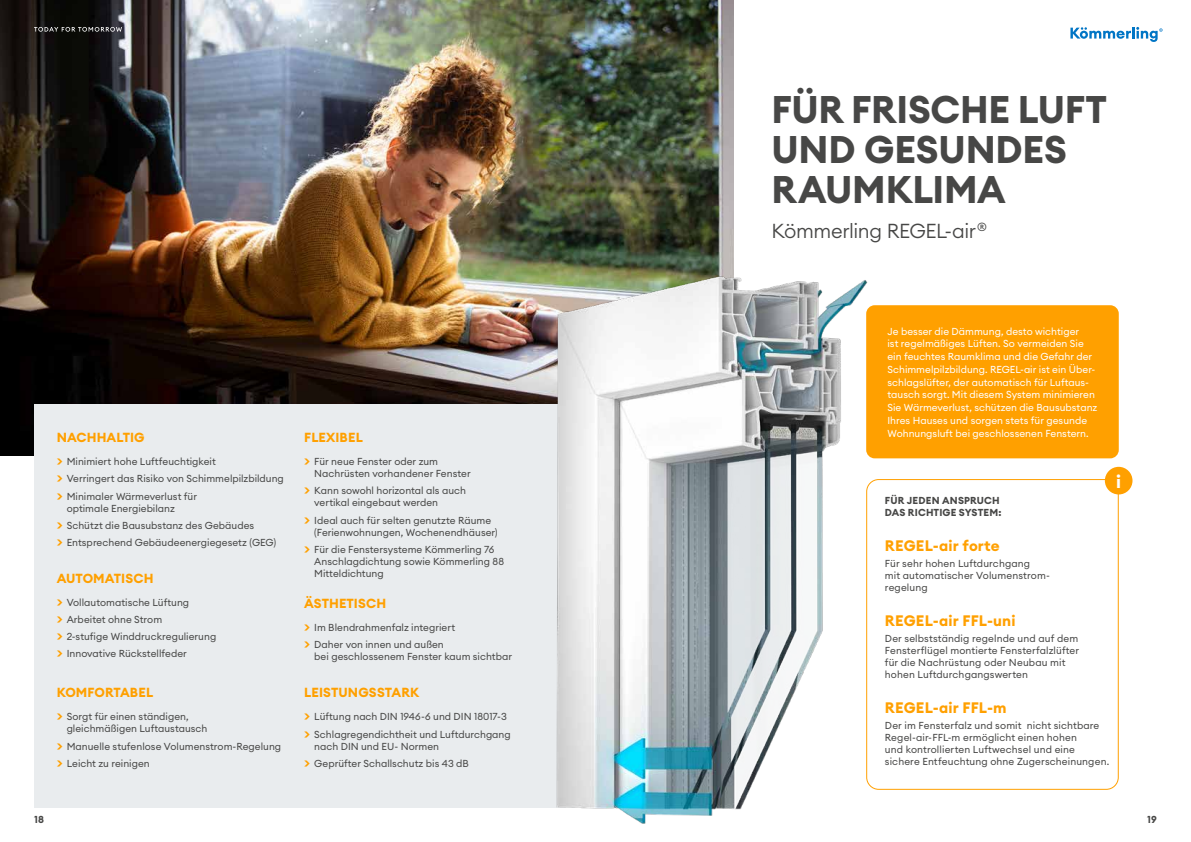
<style>
.page{position:relative;width:1191px;height:842px;background:#fff}
.page>*{position:absolute;margin:0;border:0;box-sizing:border-box;transform-origin:0 0}
.t1{font:700 38px/40px "Euclid Circular A";letter-spacing:-.005em;color:#474746}
.t2{font:300 20px "Euclid Circular A";letter-spacing:-.025em;color:#474746}
.t3{font:700 18px "Euclid Circular A";color:#fff}
.t4{font:700 15px "Euclid Circular A";letter-spacing:.005em;color:#ffa000}
.t5{font:700 13px "Euclid Circular A";letter-spacing:.01em;color:#ffa000}
.t6{font:10px/12px "Euclid Circular A";letter-spacing:.005em;color:#474746}
.t7{font:10px/12.8px "Euclid Circular A";letter-spacing:.005em;color:#fff}
.t8{font:700 10px/12px "Euclid Circular A";letter-spacing:.015em;color:#474746}
.s1{font-weight:700;font-size:12px;color:#ffa000}
</style>
<div class="page">
<img style="left:0;top:0;width:733px;height:455px">
<div style="left:34px;top:404px;width:540px;height:404px;background:#e9ecee"></div>
<img style="left:538px;top:246px;width:347px;height:578px">
<div style="left:866px;top:305px;width:252px;height:153px;background:#ffa000;border-radius:9px"></div>
<div style="left:866px;top:479px;width:252px;height:311px;border:1px solid #ffa000;border-radius:12px"></div>
<div style="left:1104px;top:467px;width:28px;height:27px;background:#ffa000;border-radius:50%"></div>
<svg style="left:1070px;top:27px;width:92px;height:15px"></svg>
<svg style="left:34px;top:27px;width:88px;height:5px"></svg>
<h3 class="t5" style="left:57px;top:429px;width:89px">NACHHALTIG</h3>
<p class="t6" style="left:57px;top:453px;width:229px;line-height:17.2px"><span class="s1">&gt;</span> Minimiert hohe Luftfeuchtigkeit<br><span class="s1">&gt;</span> Verringert das Risiko von Schimmelpilzbildung <span class="s1">&gt;</span> Minimaler Wärmeverlust für</p>
<p class="t6" style="left:57px;top:499px;width:221px;line-height:17.2px;text-indent:10px">optimale Energiebilanz<br><span class="s1">&gt;</span> Schützt die Bausubstanz des Gebäudes<br><span class="s1">&gt;</span> Entsprechend Gebäudeenergiegesetz (GEG)</p>
<h3 class="t5" style="left:57px;top:570px;width:98px">AUTOMATISCH</h3>
<p class="t6" style="left:57px;top:593px;width:161px;line-height:17.2px"><span class="s1">&gt;</span> Vollautomatische Lüftung<br><span class="s1">&gt;</span> Arbeitet ohne Strom<br><span class="s1">&gt;</span> 2-stufige Winddruckregulierung <span class="s1">&gt;</span> Innovative Rückstellfeder</p>
<h3 class="t5" style="left:57px;top:684px;width:98px">KOMFORTABEL</h3>
<p class="t6" style="left:67px;top:711px;width:142px;text-indent:-10px"><span class="s1">&gt;</span> Sorgt für einen ständigen, gleichmäßigen Luftaustausch</p>
<p class="t6" style="left:57px;top:737px;width:226px;line-height:17.2px"><span class="s1">&gt;</span> Manuelle stufenlose Volumenstrom-Regelung <span class="s1">&gt;</span> Leicht zu reinigen</p>
<h3 class="t5" style="left:304px;top:429px;width:60px">FLEXIBEL</h3>
<p class="t6" style="left:314px;top:455px;width:158px;text-indent:-10px"><span class="s1">&gt;</span> Für neue Fenster oder zum<br>Nachrüsten vorhandener Fenster</p>
<p class="t6" style="left:314px;top:485px;width:153px;text-indent:-10px"><span class="s1">&gt;</span> Kann sowohl horizontal als auch vertikal eingebaut werden</p>
<p class="t6" style="left:314px;top:514px;width:185px;text-indent:-10px"><span class="s1">&gt;</span> Ideal auch für selten genutzte Räume (Ferienwohnungen, Wochenendhäuser)</p>
<p class="t6" style="left:314px;top:543px;width:191px;text-indent:-10px"><span class="s1">&gt;</span> Für die Fenstersysteme Kömmerling 76<br>Anschlagdichtung sowie Kömmerling 88<br>Mitteldichtung</p>
<h3 class="t5" style="left:304px;top:595px;width:83px">ÄSTHETISCH</h3>
<p class="t6" style="left:304px;top:619px;width:152px;line-height:17.2px"><span class="s1">&gt;</span> Im Blendrahmenfalz integriert <span class="s1">&gt;</span> Daher von innen und außen</p>
<p class="t6" style="left:314px;top:651px;width:199px">bei geschlossenem Fenster kaum sichtbar</p>
<h3 class="t5" style="left:304px;top:684px;width:116px">LEISTUNGSSTARK</h3>
<p class="t6" style="left:304px;top:708px;width:208px;line-height:17.2px"><span class="s1">&gt;</span> Lüftung nach DIN 1946-6 und DIN 18017-3 <span class="s1">&gt;</span> Schlagregendichtheit und Luftdurchgang</p>
<p class="t6" style="left:304px;top:737px;width:166px;line-height:17.2px;text-indent:10px">nach DIN und EU- Normen<br><span class="s1">&gt;</span> Geprüfter Schallschutz bis 43 dB</p>
<h1 class="t1" style="left:771px;top:90px;width:337px">FÜR FRISCHE LUFT<br>UND GESUNDES<br>RAUMKLIMA</h1>
<h2 class="t2" style="left:771px;top:218px;width:217px">Kömmerling REGEL-air<sup>®</sup></h2>
<p class="t7" style="left:887px;top:324px;width:211px">Je besser die Dämmung, desto wichtiger<br>ist regelmäßiges Lüften. So vermeiden Sie ein feuchtes Raumklima und die Gefahr der Schimmelpilzbildung. REGEL-air ist ein Über&shy;schlagslüfter, der automatisch für Luftaus&shy;tausch sorgt. Mit diesem System minimieren Sie Wärmeverlust, schützen die Bausubstanz Ihres Hauses und sorgen stets für gesunde Wohnungsluft bei geschlossenen Fenstern.</p>
<p class="t8" style="left:885px;top:494px;width:118px">FÜR JEDEN ANSPRUCH<br>DAS RICHTIGE SYSTEM:</p>
<h3 class="t4" style="left:885px;top:536px;width:116px">REGEL-air forte</h3>
<p class="t6" style="left:885px;top:557px;width:166px">Für sehr hohen Luftdurchgang<br>mit automatischer Volumenstrom&shy;regelung</p>
<h3 class="t4" style="left:885px;top:611px;width:132px">REGEL-air FFL-uni</h3>
<p class="t6" style="left:885px;top:632px;width:196px">Der selbstständig regelnde und auf dem Fensterflügel montierte Fensterfalzlüfter für die Nachrüstung oder Neubau mit hohen Luftdurchgangswerten</p>
<h3 class="t4" style="left:885px;top:698px;width:123px">REGEL-air FFL-m</h3>
<p class="t6" style="left:885px;top:719px;width:226px">Der im Fensterfalz und somit nicht sichtbare Regel-air-FFL-m ermöglicht einen hohen<br>und kontrollierten Luftwechsel und eine sichere Entfeuchtung ohne Zugerscheinungen.</p>
<h3 class="t3" style="left:1116px;top:470px;width:6px">i</h3>
<p class="t8" style="left:34px;top:813px;width:11px">18</p>
<p class="t8" style="left:1147px;top:813px;width:11px">19</p>
</div>
